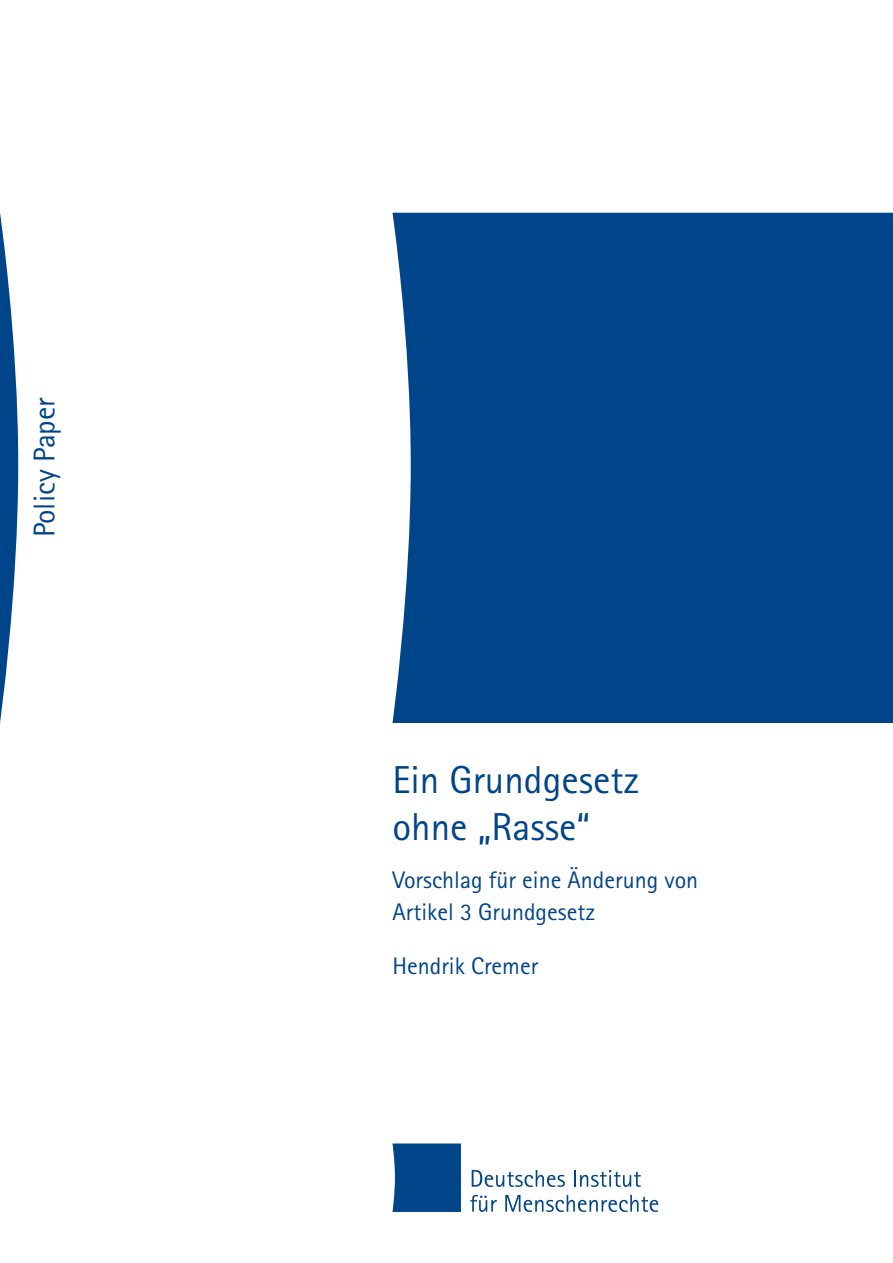
<style>
.page{position:relative;width:893px;height:1263px;background:#fff}
.page>*{position:absolute;margin:0;border:0;box-sizing:border-box;transform-origin:0 0}
.t1{font:39px/46.5px "Rotis Sans Serif Std";color:#004489}
.P-reihe{font:30px "Rotis Sans Serif Std";color:#004489}
.P-untertitel{font:24px/31.5px "Rotis Sans Serif Std";color:#004489}
.P-autor{font:24px "Rotis Sans Serif Std";color:#004489}
</style>
<div class="page">
<svg style="left:0;top:213px;width:18px;height:510px"></svg>
<div style="left:392px;top:213px;width:501px;height:510px;background:#004489"></div>
<div style="left:392px;top:1143px;width:69px;height:69px;background:#004489"></div>
<svg style="left:472px;top:1170px;width:93px;height:17px"></svg>
<svg style="left:574px;top:1170px;width:67px;height:17px"></svg>
<svg style="left:470px;top:1195px;width:27px;height:17px"></svg>
<svg style="left:505px;top:1195px;width:153px;height:17px"></svg>
<p class="P-reihe" style="left:27px;top:537px;width:141px;rotate:-90deg">Policy Paper</p>
<h1 class="t1" style="left:392px;top:756px;width:248px">Ein Grundgesetz ohne „Rasse“</h1>
<p class="P-untertitel" style="left:392px;top:864px;width:307px">Vorschlag für eine Änderung von<br>Artikel 3 Grundgesetz</p>
<p class="P-autor" style="left:392px;top:951px;width:147px">Hendrik Cremer</p>
</div>
